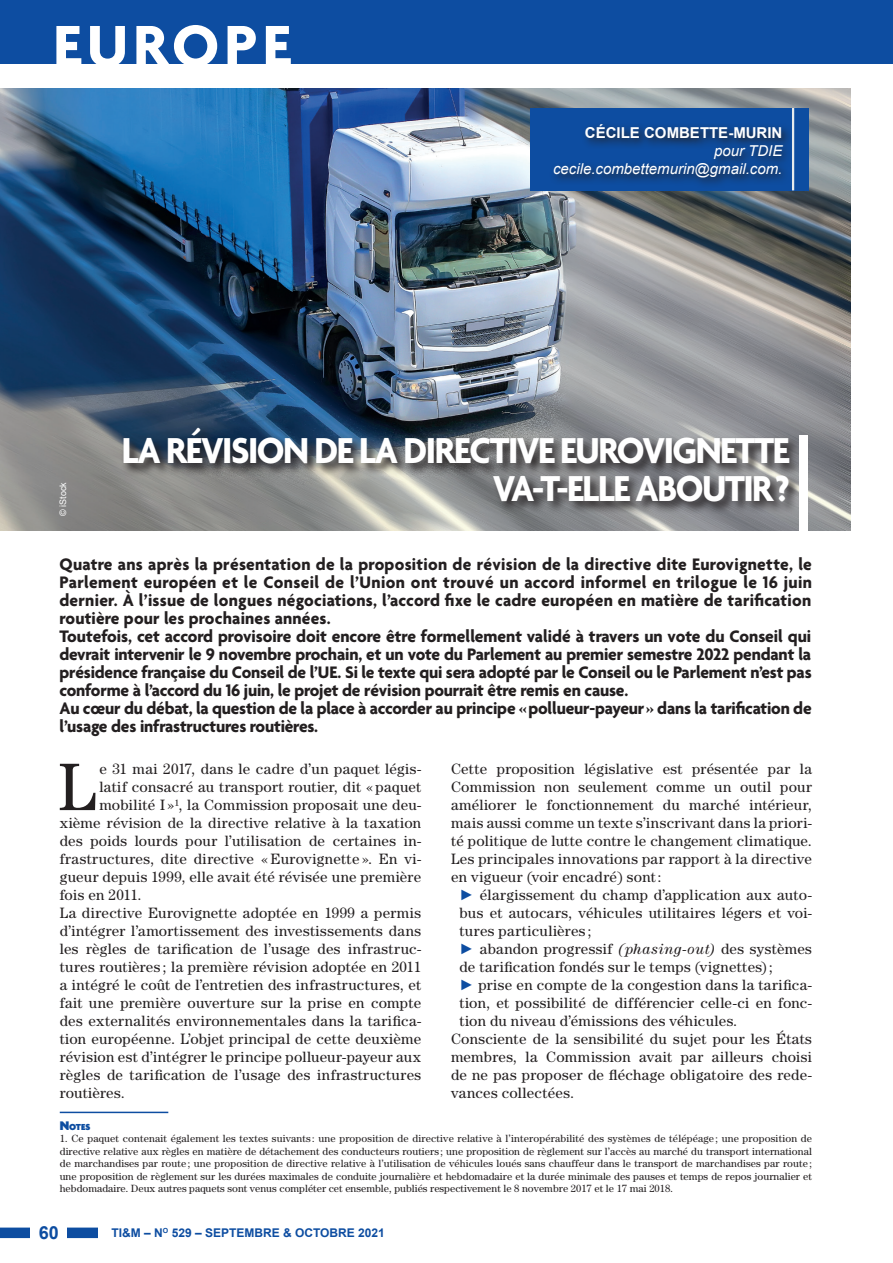
<style>
.page{position:relative;width:893px;height:1263px;background:#fff}
.page>*{position:absolute;margin:0;border:0;box-sizing:border-box;transform-origin:0 0}
.t1{font:67.35px "Century Std";color:#231f20}
.t2{font:700 63px "Agenda";letter-spacing:.08em;color:#fff}
.t3{font:700 39px/37.5px "Agenda";letter-spacing:-.04em;color:#fff;text-align:right;scale:.95 1}
.t4{font:700 18px/18px "Agenda";letter-spacing:-.01em;color:#231f20}
.t5{font:700 18px "Arial";color:#0d4da1}
.t6{font:15px "Century Std";letter-spacing:.02em;color:#231f20}
.t7{font:italic 15px/18px "Arial";color:#fff;text-align:right}
.t8{font:700 15px "Arial";color:#fff}
.t9{font:700 12px "Arial";color:#0d4da1}
.t10{font:10.5px/12.5px "Century Std";color:#231f20;text-align:justify}
.t11{font:900 9.45px "Agenda";color:#0d4da1}
.t12{font:9px "Arial";color:#fff}
.s1{font-family:"Arial";color:#0d4da1}
.s2{font-style:italic}
.s3{font-size:13.5px}
</style>
<div class="page">
<div style="left:0;top:0;width:893px;height:64px;background:#0d4da1"></div>
<div style="left:0;top:1227px;width:276px;height:11px;background:#0d4da1"></div>
<div style="left:31px;top:1216px;width:36px;height:34px;background:#fff"></div>
<div style="left:99px;top:1216px;width:305px;height:34px;background:#fff"></div>
<img style="left:0;top:89px;width:850px;height:441px">
<svg style="left:121px;top:426px;width:681px;height:88px;background:#6c7074"></svg>
<div style="left:799px;top:436px;width:9px;height:104px;background:#fff"></div>
<div style="left:530px;top:108px;width:279px;height:82px;background:#0d4da1"></div>
<svg style="left:554px;top:125px;width:235px;height:60px"></svg>
<hr style="left:792px;top:108px;width:2px;height:82px;background:#e7ebec">
<hr style="left:60px;top:1112px;width:108px;height:1px;background:#0d4da1">
<h2 class="t2" style="left:53px;top:12px;width:240px">EUROPE</h2>
<p class="t8" style="left:585px;top:123px;width:199px">CÉCILE COMBETTE-MURIN</p>
<p class="t7" style="left:553px;top:142px;width:231px">pour TDIE cecile.combettemurin@gmail.com.</p>
<p class="t12" style="left:57px;top:516px;width:35px;rotate:-90deg">© iStock</p>
<h3 class="t3" style="left:122px;top:434px;width:705px">LA RÉVISION DE LA DIRECTIVE EUROVIGNETTE<br>VA-T-ELLE ABOUTIR?</h3>
<p class="t4" style="left:59px;top:556px;width:754px">Quatre ans après la présentation de la proposition de révision de la directive dite Eurovignette, le Parlement européen et le Conseil de l’Union ont trouvé un accord informel en trilogue le 16 juin dernier. À l’issue de longues négociations, l’accord fixe le cadre européen en matière de tarification routière pour les prochaines années.<br>Toutefois, cet accord provisoire doit encore être formellement validé à travers un vote du Conseil qui devrait intervenir le 9 novembre prochain, et un vote du Parlement au premier semestre 2022 pendant la présidence française du Conseil de l’UE. Si le texte qui sera adopté par le Conseil ou le Parlement n’est pas conforme à l’accord du 16 juin, le projet de révision pourrait être remis en cause.<br>Au cœur du débat, la question de la place à accorder au principe «pollueur-payeur» dans la tarification de l’usage des infrastructures routières.</p>
<h1 class="t1" style="left:59px;top:748px;width:39px">L</h1>
<p class="t6" style="left:99px;top:760px;width:323px">e 31 mai 2017, dans le cadre d’un paquet légis-</p>
<p class="t6" style="left:99px;top:778px;width:323px">latif consacré au transport routier, dit « paquet</p>
<p class="t6" style="left:99px;top:796px;width:323px">mobilité I »¹, la Commission proposait une deu-</p>
<p class="t6" style="left:60px;top:814px;width:363px">xième révision de la directive relative à la taxation</p>
<p class="t6" style="left:60px;top:832px;width:363px">des poids lourds pour l’utilisation de certaines in-</p>
<p class="t6" style="left:60px;top:850px;width:363px">frastructures, dite directive «Eurovignette ». En vi-</p>
<p class="t6" style="left:60px;top:868px;width:363px">gueur depuis 1999, elle avait été révisée une première</p>
<p class="t6" style="left:60px;top:886px;width:83px">fois en 2011.</p>
<p class="t6" style="left:60px;top:904px;width:363px">La directive Eurovignette adoptée en 1999 a permis</p>
<p class="t6" style="left:60px;top:922px;width:363px">d’intégrer l’amortissement des investissements dans</p>
<p class="t6" style="left:60px;top:940px;width:363px">les règles de tarification de l’usage des infrastruc-</p>
<p class="t6" style="left:60px;top:958px;width:363px">tures routières ; la première révision adoptée en 2011</p>
<p class="t6" style="left:60px;top:976px;width:363px">a intégré le coût de l’entretien des infrastructures, et</p>
<p class="t6" style="left:60px;top:994px;width:363px">fait une première ouverture sur la prise en compte</p>
<p class="t6" style="left:60px;top:1012px;width:363px">des externalités environnementales dans la tarifica-</p>
<p class="t6" style="left:60px;top:1030px;width:363px">tion européenne. L’objet principal de cette deuxième</p>
<p class="t6" style="left:60px;top:1048px;width:363px">révision est d’intégrer le principe pollueur-payeur aux</p>
<p class="t6" style="left:60px;top:1066px;width:363px">règles de tarification de l’usage des infrastructures</p>
<p class="t6" style="left:60px;top:1084px;width:67px">routières.</p>
<p class="t6" style="left:451px;top:760px;width:362px">Cette proposition législative est présentée par la</p>
<p class="t6" style="left:451px;top:778px;width:362px">Commission non seulement comme un outil pour</p>
<p class="t6" style="left:451px;top:796px;width:362px">améliorer le fonctionnement du marché intérieur,</p>
<p class="t6" style="left:451px;top:814px;width:362px">mais aussi comme un texte s’inscrivant dans la priori-</p>
<p class="t6" style="left:451px;top:832px;width:362px">té politique de lutte contre le changement climatique.</p>
<p class="t6" style="left:451px;top:850px;width:362px">Les principales innovations par rapport à la directive</p>
<p class="t6" style="left:451px;top:868px;width:212px">en vigueur (voir encadré) sont:</p>
<p class="t6" style="left:459px;top:886px;width:354px"><span class="s1">►</span> élargissement du champ d’application aux auto-</p>
<p class="t6" style="left:459px;top:904px;width:354px">bus et autocars, véhicules utilitaires légers et voi-</p>
<p class="t6" style="left:459px;top:922px;width:134px">tures particulières ;</p>
<p class="t6" style="left:459px;top:940px;width:354px"><span class="s1">►</span> abandon progressif <span class="s2">(phasing-out)</span> des systèmes</p>
<p class="t6" style="left:459px;top:958px;width:315px">de tarification fondés sur le temps (vignettes);</p>
<p class="t6" style="left:459px;top:976px;width:354px"><span class="s1">►</span> prise en compte de la congestion dans la tarifica-</p>
<p class="t6" style="left:459px;top:994px;width:354px">tion, et possibilité de différencier celle-ci en fonc-</p>
<p class="t6" style="left:459px;top:1012px;width:279px">tion du niveau d’émissions des véhicules.</p>
<p class="t6" style="left:451px;top:1030px;width:362px">Consciente de la sensibilité du sujet pour les États</p>
<p class="t6" style="left:451px;top:1048px;width:362px">membres, la Commission avait par ailleurs choisi</p>
<p class="t6" style="left:451px;top:1066px;width:362px">de ne pas proposer de fléchage obligatoire des rede-</p>
<p class="t6" style="left:451px;top:1084px;width:125px">vances collectées.</p>
<p class="t11" style="left:60px;top:1122px;width:32px"><span class="s3">N</span>OTES</p>
<p class="t10" style="left:60px;top:1132px;width:754px">1. Ce paquet contenait également les textes suivants : une proposition de directive relative à l’interopérabilité des systèmes de télépéage; une proposition de directive relative aux règles en matière de détachement des conducteurs routiers ; une proposition de règlement sur l’accès au marché du transport international de marchandises par route ; une proposition de directive relative à l’utilisation de véhicules loués sans chauffeur dans le transport de marchandises par route ; une proposition de règlement sur les durées maximales de conduite journalière et hebdomadaire et la durée minimale des pauses et temps de repos journalier et hebdomadaire. Deux autres paquets sont venus compléter cet ensemble, publiés respectivement le 8 novembre 2017 et le 17 mai 2018.</p>
<p class="t5" style="left:39px;top:1221px;width:22px">60</p>
<p class="t9" style="left:112px;top:1225px;width:275px">TI&amp;M – N<sup>O</sup> 529 – SEPTEMBRE &amp; OCTOBRE 2021</p>
</div>
